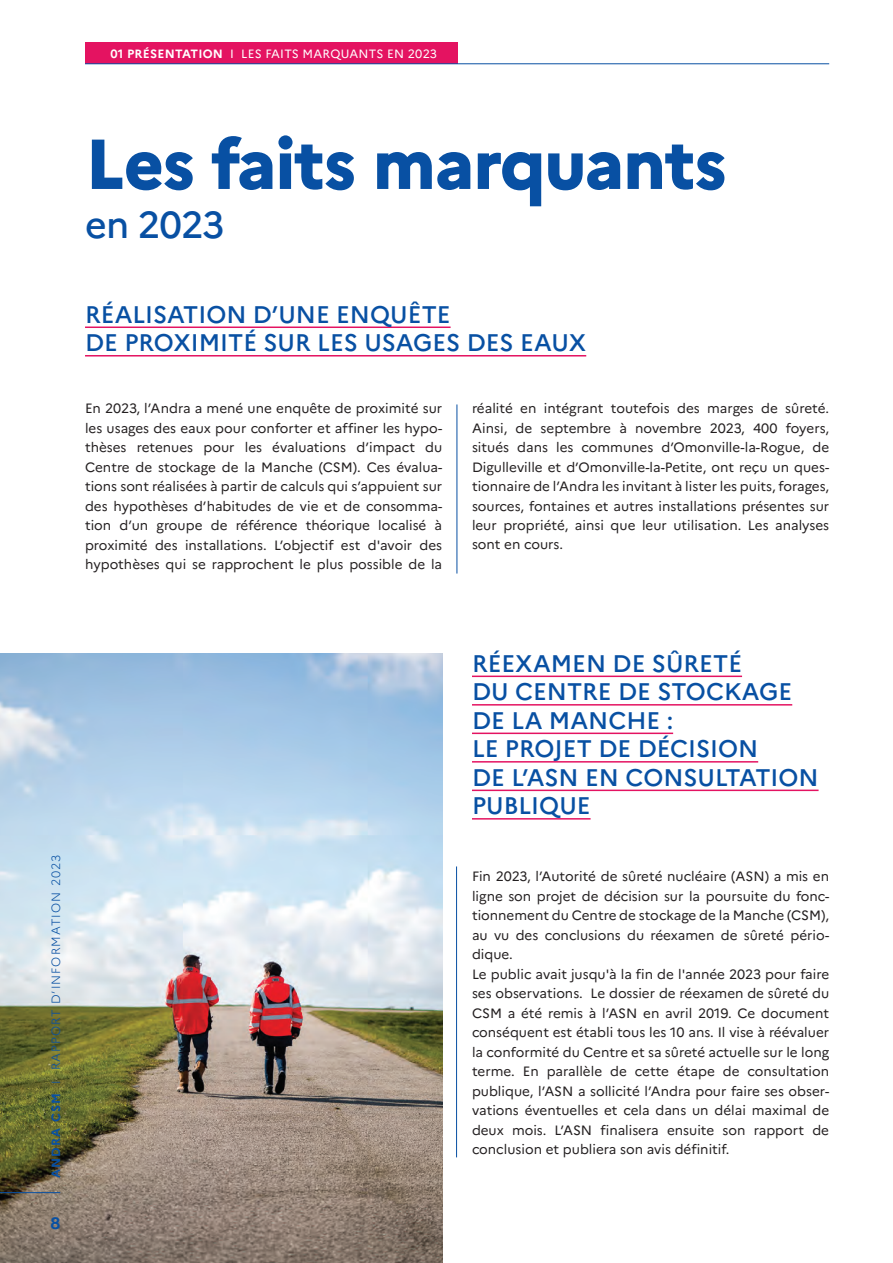
<style>
.page{position:relative;width:893px;height:1263px;background:#fff}
.page>*{position:absolute;margin:0;border:0;box-sizing:border-box;transform-origin:0 0}
._01_TITRES_BOLD{font:800 70.5px "Marianne";letter-spacing:-.02em;color:#0850a3}
._01_TITRES_BOLD-2{font:500 37.5px "Marianne";letter-spacing:-.02em;color:#0850a3}
.t1{font:500 24px/28.5px "Marianne";color:#0850a3}
._01_TITRES_BOLD-3{font:700 16.5px "Marianne";color:#0850a3}
._05_TEXTE_COURANT_BOLD{font:13.5px/19.5px "Marianne";color:#231f20;text-align:justify}
._01_TITRES_BOLD-4{font:12px "Marianne";letter-spacing:.02em;color:#fff}
.t2{font:300 12px "Marianne";letter-spacing:.09em;color:#0850a3}
.s1{font-weight:700}
</style>
<div class="page">
<img style="left:0;top:654px;width:443px;height:609px">
<hr style="left:0;top:1192px;width:60px;height:1px;background:#0850a3">
<div style="left:85px;top:43px;width:372px;height:21px;background:#e41361"></div>
<hr style="left:85px;top:64px;width:744px;height:1px;background:#0850a3">
<hr style="left:85px;top:326px;width:366px;height:2px;background:#e41361">
<hr style="left:85px;top:355px;width:501px;height:1px;background:#e41361">
<hr style="left:472px;top:675px;width:270px;height:2px;background:#e41361">
<hr style="left:472px;top:704px;width:320px;height:1px;background:#e41361">
<hr style="left:472px;top:732px;width:201px;height:2px;background:#e41361">
<hr style="left:472px;top:761px;width:286px;height:1px;background:#e41361">
<hr style="left:472px;top:789px;width:347px;height:2px;background:#e41361">
<hr style="left:472px;top:818px;width:119px;height:1px;background:#e41361">
<hr style="left:457px;top:404px;width:1px;height:169px;background:#0850a3">
<hr style="left:456px;top:866px;width:1px;height:291px;background:#0850a3">
<p class="_01_TITRES_BOLD-4" style="left:111px;top:44px;width:328px"><span class="s1">01 PRÉSENTATION</span> I LES FAITS MARQUANTS EN 2023</p>
<p class="_01_TITRES_BOLD" style="left:85px;top:109px;width:643px">Les faits marquants</p>
<p class="_01_TITRES_BOLD-2" style="left:85px;top:196px;width:141px">en 2023</p>
<p class="t1" style="left:85px;top:298px;width:503px">RÉALISATION D’UNE ENQUÊTE<br>DE PROXIMITÉ SUR LES USAGES DES EAUX</p>
<p class="_05_TEXTE_COURANT_BOLD" style="left:85px;top:397px;width:359px">En 2023, l’Andra a mené une enquête de proximité sur les usages des eaux pour conforter et affiner les hypo&shy;thèses retenues pour les évaluations d’impact du Centre de stockage de la Manche (CSM). Ces évalua&shy;tions sont réalisées à partir de calculs qui s’appuient sur des hypothèses d’habitudes de vie et de consomma&shy;tion d’un groupe de référence théorique localisé à proximité des installations. L’objectif est d'avoir des hypothèses qui se rapprochent le plus possible de la</p>
<p class="_05_TEXTE_COURANT_BOLD" style="left:472px;top:397px;width:359px">réalité en intégrant toutefois des marges de sûreté.<br>Ainsi, de septembre à novembre 2023, 400 foyers, situés dans les communes d’Omonville-la-Rogue, de Digulleville et d’Omonville-la-Petite, ont reçu un ques&shy;tionnaire de l’Andra les invitant à lister les puits, forages, sources, fontaines et autres installations présentes sur leur propriété, ainsi que leur utilisation. Les analyses sont en cours.</p>
<p class="t2" style="left:47px;top:1178px;width:325px;rotate:-90deg"><span class="s1">ANDRA CSM</span> I RAPPORT D’INFORMATION 2023</p>
<p class="_01_TITRES_BOLD-3" style="left:50px;top:1211px;width:11px">8</p>
<p class="t1" style="left:472px;top:647px;width:322px">RÉEXAMEN DE SÛRETÉ<br>DU CENTRE DE STOCKAGE<br>DE LA MANCHE :</p>
<p class="t1" style="left:472px;top:732px;width:348px">LE PROJET DE DÉCISION<br>DE L’ASN EN CONSULTATION</p>
<p class="t1" style="left:472px;top:789px;width:120px">PUBLIQUE</p>
<p class="_05_TEXTE_COURANT_BOLD" style="left:472px;top:865px;width:359px">Fin 2023, l’Autorité de sûreté nucléaire (ASN) a mis en ligne son projet de décision sur la poursuite du fonc&shy;tionnement du Centre de stockage de la Manche (CSM), au vu des conclusions du réexamen de sûreté pério&shy;dique.</p>
<p class="_05_TEXTE_COURANT_BOLD" style="left:472px;top:963px;width:359px">Le public avait jusqu'à la fin de l'année 2023 pour faire ses observations. Le dossier de réexamen de sûreté du CSM a été remis à l’ASN en avril 2019. Ce document conséquent est établi tous les 10 ans. Il vise à réévaluer la conformité du Centre et sa sûreté actuelle sur le long terme. En parallèle de cette étape de consultation publique, l’ASN a sollicité l’Andra pour faire ses obser&shy;vations éventuelles et cela dans un délai maximal de deux mois. L’ASN finalisera ensuite son rapport de conclusion et publiera son avis définitif.</p>
</div>
